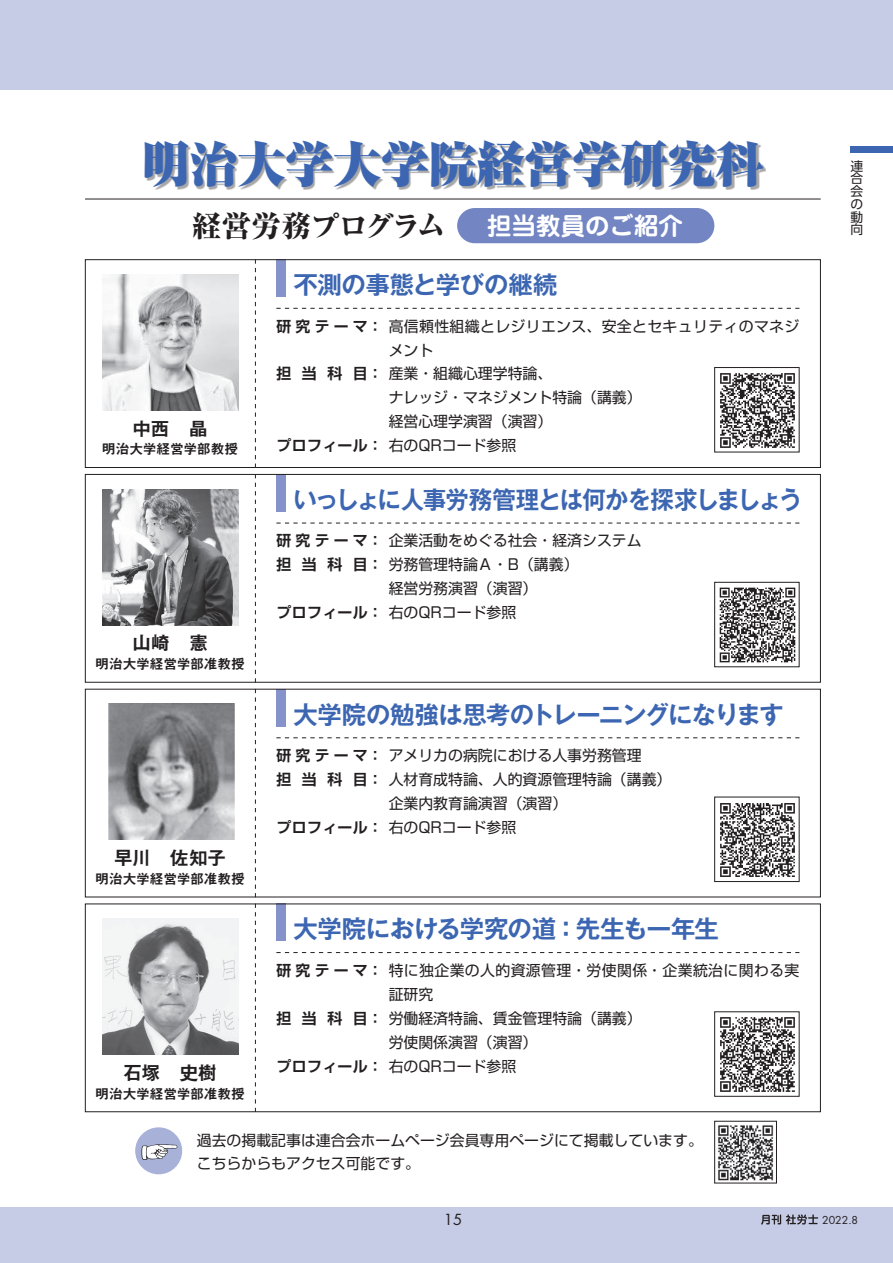
<style>
.page{position:relative;width:893px;height:1263px;background:#fff}
.page>*{position:absolute;margin:0;border:0;box-sizing:border-box;transform-origin:0 0}
.社労士本文基本{font:900 47.85px "Ryumin Pro";color:#3c66b1}
.社労士本文基本-2{font:800 29.7px "Ryumin Pro";letter-spacing:-.04em;color:#231f20}
.総研レポ見出し{font:700 24.45px "Gothic MB101 Pro De";letter-spacing:-.015em;color:#3c66b1}
.総研レポ見出し-2{font:700 24.45px "Gothic MB101 Pro De";letter-spacing:-.055em;color:#3c66b1;scale:.96 1}
.総研レポ見出し-3{font:700 24.45px "Gothic MB101 Pro De";letter-spacing:-.035em;color:#3c66b1}
.社労士本文基本-3{font:700 24.45px "Jun 501 Pro";color:#fff}
.総研レポ見出し-4{font:19.2px "Midashi Go Pro MB31";letter-spacing:-.04em;color:#231f20}
.社労士本文基本-4{font:14.85px "Shin Go Pro";color:#231f20}
.社労士本文基本-5{font:14.85px "Shin Go Pro";letter-spacing:.025em;color:#231f20}
.t1{font:14.85px "Futura Std";color:#231f20}
.総研レポ見出し-5{font:13.8px "Midashi Go Pro MB31";letter-spacing:-.015em;color:#231f20}
.t2{font:12.75px/12.8px "UD Shin Go Pro";color:#231f20;text-align:justify}
.t3{font:10.65px "Futura Std";color:#231f20}
.s1{font-family:"Shin Go Pro De";font-weight:700}
</style>
<div class="page">
<div style="left:0;top:0;width:893px;height:89px;background:#c6cbe6"></div>
<div style="left:0;top:1208px;width:893px;height:55px;background:#c6cbe6"></div>
<div style="left:276px;top:904px;width:10px;height:37px;background:#8593ca"></div>
<div style="left:276px;top:689px;width:10px;height:37px;background:#8593ca"></div>
<div style="left:276px;top:474px;width:10px;height:38px;background:#8593ca"></div>
<div style="left:276px;top:259px;width:10px;height:38px;background:#8593ca"></div>
<div style="left:135px;top:1127px;width:47px;height:47px;background:#a8b2d9;border-radius:50%"></div>
<svg style="left:141px;top:1144px;width:37px;height:16px"></svg>
<div style="left:85px;top:259px;width:736px;height:209px;border:1px solid #231f20"></div>
<div style="left:85px;top:474px;width:736px;height:208px;border:1px solid #231f20"></div>
<div style="left:85px;top:904px;width:736px;height:208px;border:1px solid #231f20"></div>
<img style="left:102px;top:274px;width:136px;height:136px">
<img style="left:102px;top:489px;width:136px;height:136px">
<img style="left:109px;top:704px;width:125px;height:136px">
<img style="left:102px;top:918px;width:136px;height:136px">
<svg style="left:255px;top:259px;width:1px;height:209px"></svg>
<svg style="left:255px;top:474px;width:1px;height:208px"></svg>
<svg style="left:255px;top:689px;width:1px;height:208px"></svg>
<svg style="left:255px;top:904px;width:1px;height:208px"></svg>
<svg style="left:276px;top:308px;width:523px;height:1px"></svg>
<svg style="left:276px;top:523px;width:523px;height:1px"></svg>
<svg style="left:276px;top:737px;width:523px;height:1px"></svg>
<svg style="left:276px;top:952px;width:523px;height:1px"></svg>
<img style="left:719px;top:587px;width:77px;height:76px">
<div style="left:714px;top:582px;width:85px;height:85px;border:1px solid #231f20"></div>
<img style="left:720px;top:803px;width:75px;height:74px">
<div style="left:714px;top:797px;width:85px;height:85px;border:1px solid #231f20"></div>
<img style="left:720px;top:1017px;width:75px;height:75px">
<img style="left:718px;top:1125px;width:56px;height:56px">
<div style="left:714px;top:1121px;width:63px;height:62px;border:1px solid #231f20"></div>
<img style="left:720px;top:373px;width:75px;height:75px">
<div style="left:714px;top:367px;width:85px;height:85px;border:1px solid #231f20"></div>
<div style="left:457px;top:208px;width:257px;height:35px;background:#7386c3;border-radius:18px"></div>
<div style="left:146px;top:141px;width:620px;height:49px;background:#231f20;opacity:.4"></div>
<hr style="left:85px;top:199px;width:736px;height:1px;background:#231f20">
<div style="left:850px;top:147px;width:43px;height:6px;background:#3c66b1"></div>
<svg style="left:761px;top:1214px;width:57px;height:10px"></svg>
<p class="社労士本文基本" style="left:142px;top:126px;width:623px">明治大学大学院経営学研究科</p>
<p class="社労士本文基本-2" style="left:191px;top:202px;width:256px">経営労務プログラム</p>
<p class="社労士本文基本-3" style="left:487px;top:206px;width:197px">担当教員のご紹介</p>
<p class="総研レポ見出し-4" style="left:132px;top:413px;width:77px">中西　晶</p>
<p class="総研レポ見出し-5" style="left:102px;top:438px;width:138px">明治大学経営学部教授</p>
<p class="総研レポ見出し-4" style="left:132px;top:628px;width:78px">山崎　憲</p>
<p class="総研レポ見出し-5" style="left:95px;top:653px;width:151px">明治大学経営学部准教授</p>
<p class="総研レポ見出し-4" style="left:114px;top:842px;width:114px">早川　佐知子</p>
<p class="総研レポ見出し-5" style="left:95px;top:868px;width:151px">明治大学経営学部准教授</p>
<p class="総研レポ見出し-4" style="left:123px;top:1057px;width:95px">石塚　史樹</p>
<p class="総研レポ見出し-5" style="left:95px;top:1082px;width:151px">明治大学経営学部准教授</p>
<p class="総研レポ見出し" style="left:293px;top:264px;width:266px">不測の事態と学びの継続</p>
<p class="社労士本文基本-5" style="left:276px;top:314px;width:524px"><span class="s1">研究テーマ：</span>高信頼性組織とレジリエンス、安全とセキュリティのマネジ</p>
<p class="社労士本文基本-4" style="left:276px;top:362px;width:277px"><span class="s1">担 当 科 目：</span>産業・組織心理学特論、</p>
<p class="社労士本文基本-4" style="left:389px;top:338px;width:46px">メント</p>
<p class="社労士本文基本-4" style="left:389px;top:385px;width:254px">ナレッジ・マネジメント特論（講義）</p>
<p class="社労士本文基本-4" style="left:389px;top:409px;width:165px">経営心理学演習（演習）</p>
<p class="社労士本文基本-4" style="left:276px;top:433px;width:241px"><span class="s1">プロフィール：</span>右のQRコード参照</p>
<p class="総研レポ見出し-2" style="left:293px;top:479px;width:532px">いっしょに人事労務管理とは何かを探求しましょう</p>
<p class="社労士本文基本-4" style="left:276px;top:528px;width:367px"><span class="s1">研究テーマ：</span>企業活動をめぐる社会・経済システム</p>
<p class="社労士本文基本-4" style="left:276px;top:552px;width:304px"><span class="s1">担 当 科 目：</span>労務管理特論Ａ・B（講義）</p>
<p class="社労士本文基本-4" style="left:276px;top:600px;width:241px"><span class="s1">プロフィール：</span>右のQRコード参照</p>
<p class="社労士本文基本-4" style="left:389px;top:576px;width:150px">経営労務演習（演習）</p>
<p class="総研レポ見出し-3" style="left:293px;top:694px;width:492px">大学院の勉強は思考のトレーニングになります</p>
<p class="社労士本文基本-4" style="left:276px;top:743px;width:367px"><span class="s1">研究テーマ：</span>アメリカの病院における人事労務管理</p>
<p class="社労士本文基本-4" style="left:276px;top:767px;width:397px"><span class="s1">担 当 科 目：</span>人材育成特論、人的資源管理特論（講義）</p>
<p class="社労士本文基本-4" style="left:276px;top:815px;width:241px"><span class="s1">プロフィール：</span>右のQRコード参照</p>
<p class="社労士本文基本-4" style="left:389px;top:791px;width:180px">企業内教育論演習（演習）</p>
<p class="総研レポ見出し" style="left:293px;top:909px;width:427px">大学院における学究の道：先生も一年生</p>
<p class="社労士本文基本-5" style="left:276px;top:958px;width:524px"><span class="s1">研究テーマ：</span>特に独企業の人的資源管理・労使関係・企業統治に関わる実</p>
<p class="社労士本文基本-4" style="left:276px;top:1006px;width:367px"><span class="s1">担 当 科 目：</span>労働経済特論、賃金管理特論（講義）</p>
<p class="社労士本文基本-4" style="left:276px;top:1054px;width:241px"><span class="s1">プロフィール：</span>右のQRコード参照</p>
<p class="社労士本文基本-4" style="left:389px;top:982px;width:46px">証研究</p>
<p class="社労士本文基本-4" style="left:389px;top:1030px;width:150px">労使関係演習（演習）</p>
<p class="社労士本文基本-4" style="left:197px;top:1128px;width:507px">過去の掲載記事は連合会ホームページ会員専用ページにて掲載しています。</p>
<p class="社労士本文基本-4" style="left:197px;top:1151px;width:225px">こちらからもアクセス可能です。</p>
<p class="t2" style="left:850px;top:159px;width:14px">連合会の動向</p>
<p class="t1" style="left:444px;top:1210px;width:20px">15</p>
<p class="t3" style="left:822px;top:1213px;width:38px">2022.8</p>
</div>
